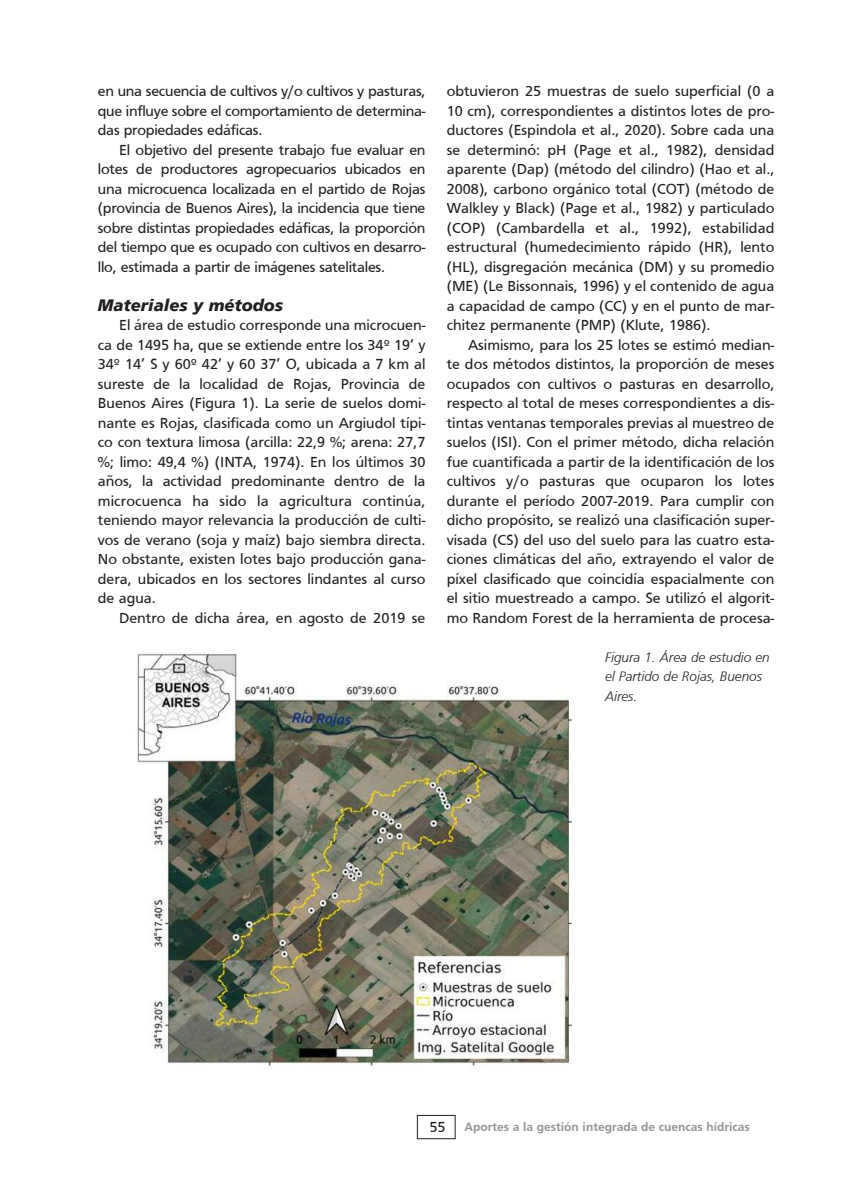
<style>
.page{position:relative;width:851px;height:1191px;background:#fff}
.page>*{position:absolute;margin:0;border:0;box-sizing:border-box;transform-origin:0 0}
.t1{font:italic 900 16.5px "Frutiger";color:#231f20}
.t2{font:15px/19.5px "Frutiger";color:#231f20;text-align:justify}
.t3{font:italic 300 13.5px/19.5px "Frutiger";color:#231f20}
.t4{font:700 12px "Frutiger";color:#939598}
</style>
<div class="page">
<div style="left:417px;top:1115px;width:38px;height:24px;border:1px solid #231f20"></div>
<img style="left:137px;top:653px;width:435px;height:414px">
<p class="t2" style="left:98px;top:82px;width:329px">en una secuencia de cultivos y/o cultivos y pasturas, que influye sobre el comportamiento de determina&shy;das propiedades edáficas.</p>
<p class="t2" style="left:98px;top:140px;width:329px;text-indent:21px">El objetivo del presente trabajo fue evaluar en lotes de productores agropecuarios ubicados en una microcuenca localizada en el partido de Rojas (provincia de Buenos Aires), la incidencia que tiene sobre distintas propiedades edáficas, la proporción del tiempo que es ocupado con cultivos en desarro&shy;llo, estimada a partir de imágenes satelitales.</p>
<p class="t1" style="left:98px;top:297px;width:187px">Materiales y métodos</p>
<p class="t2" style="left:98px;top:316px;width:329px;text-indent:21px">El área de estudio corresponde una microcuen&shy;ca de 1495 ha, que se extiende entre los 34º 19’ y 34º 14’ S y 60º 42’ y 60 37’ O, ubicada a 7 km al sureste de la localidad de Rojas, Provincia de Buenos Aires (Figura 1). La serie de suelos domi&shy;nante es Rojas, clasificada como un Argiudol típi&shy;co con textura limosa (arcilla: 22,9 %; arena: 27,7 %; limo: 49,4 %) (INTA, 1974). En los últimos 30 años, la actividad predominante dentro de la microcuenca ha sido la agricultura continúa, teniendo mayor relevancia la producción de culti&shy;vos de verano (soja y maíz) bajo siembra directa.<br>No obstante, existen lotes bajo producción gana&shy;dera, ubicados en los sectores lindantes al curso de agua.</p>
<p class="t2" style="left:119px;top:608px;width:308px">Dentro de dicha área, en agosto de 2019 se</p>
<p class="t2" style="left:446px;top:82px;width:329px">obtuvieron 25 muestras de suelo superficial (0 a 10 cm), correspondientes a distintos lotes de pro&shy;ductores (Espindola et al., 2020). Sobre cada una se determinó: pH (Page et al., 1982), densidad aparente (Dap) (método del cilindro) (Hao et al., 2008), carbono orgánico total (COT) (método de Walkley y Black) (Page et al., 1982) y particulado (COP) (Cambardella et al., 1992), estabilidad estructural (humedecimiento rápido (HR), lento (HL), disgregación mecánica (DM) y su promedio (ME) (Le Bissonnais, 1996) y el contenido de agua a capacidad de campo (CC) y en el punto de mar&shy;chitez permanente (PMP) (Klute, 1986).</p>
<p class="t2" style="left:446px;top:335px;width:329px;text-indent:21px">Asimismo, para los 25 lotes se estimó median&shy;te dos métodos distintos, la proporción de meses ocupados con cultivos o pasturas en desarrollo, respecto al total de meses correspondientes a dis&shy;tintas ventanas temporales previas al muestreo de suelos (ISI). Con el primer método, dicha relación fue cuantificada a partir de la identificación de los cultivos y/o pasturas que ocuparon los lotes durante el período 2007-2019. Para cumplir con dicho propósito, se realizó una clasificación super&shy;visada (CS) del uso del suelo para las cuatro esta&shy;ciones climáticas del año, extrayendo el valor de píxel clasificado que coincidía espacialmente con el sitio muestreado a campo. Se utilizó el algorit&shy;mo Random Forest de la herramienta de procesa-</p>
<p class="t3" style="left:605px;top:648px;width:166px">Figura 1. Área de estudio en el Partido de Rojas, Buenos<br>Aires.</p>
<p class="t2" style="left:429px;top:1117px;width:18px">55</p>
<p class="t4" style="left:464px;top:1121px;width:287px">Aportes a la gestión integrada de cuencas hídricas</p>
</div>
